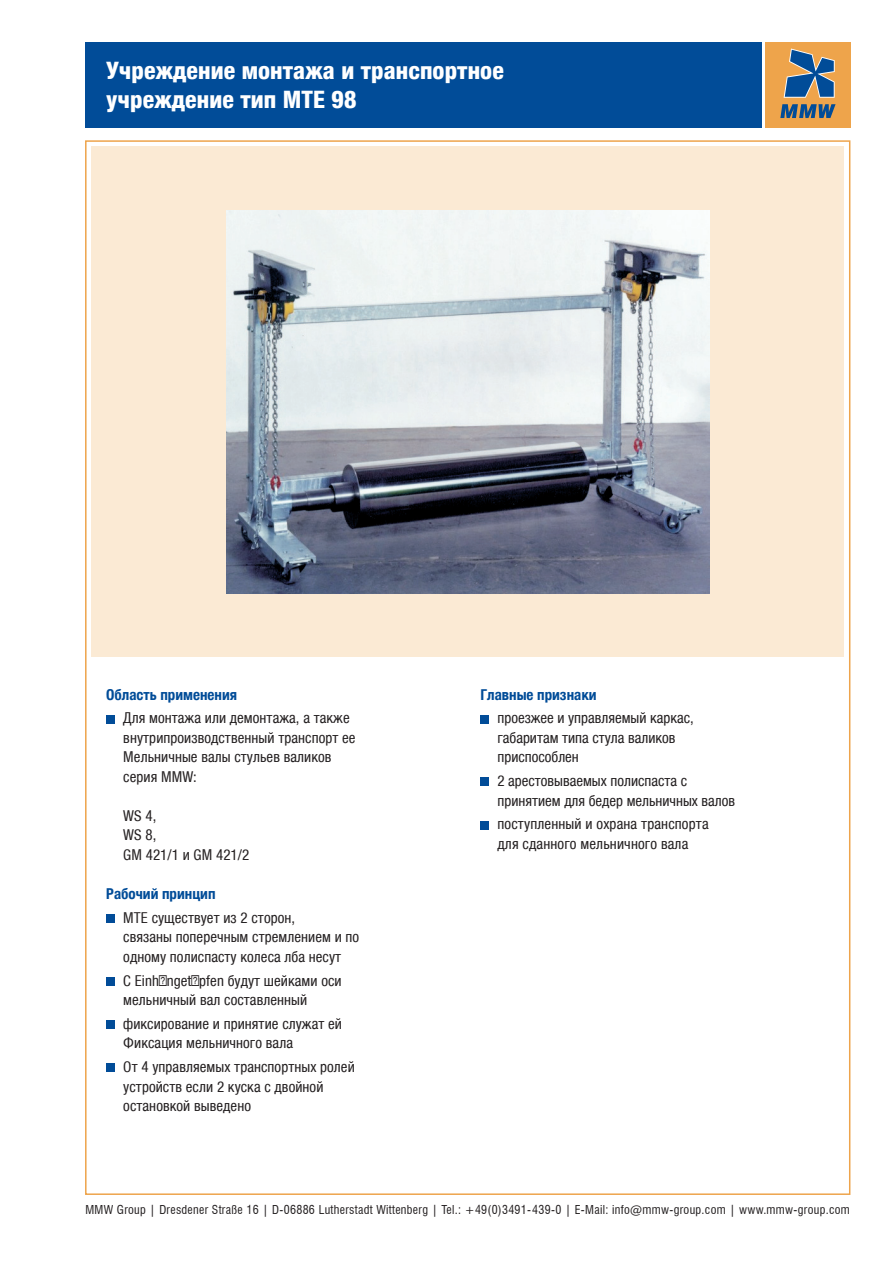
<style>
.page{position:relative;width:893px;height:1263px;background:#fff}
.page>*{position:absolute;margin:0;border:0;box-sizing:border-box;transform-origin:0 0}
.t1{font:24px/28.8px "Helvetica Neue LTCYR Hvy Cond";letter-spacing:.005em;color:#fff}
.t2{font:condensed 15px/19.5px "Helvetica Neue LTCYR";letter-spacing:.005em;color:#231f20}
.t3{font:700 condensed 15px "Helvetica Neue LTCYR";color:#014c98}
.t4{font:condensed 12px "Swiss 721 BT";letter-spacing:.025em;color:#231f20}
</style>
<div class="page">
<div style="left:85px;top:43px;width:676px;height:85px;background:#014c98"></div>
<div style="left:91px;top:147px;width:753px;height:510px;background:#fbead4"></div>
<div style="left:765px;top:43px;width:85px;height:85px;background:#eea44b"></div>
<svg style="left:780px;top:104px;width:55px;height:14px"></svg>
<svg style="left:784px;top:49px;width:51px;height:49px"></svg>
<div style="left:106px;top:715px;width:9px;height:8px;background:#014c98"></div>
<div style="left:106px;top:914px;width:9px;height:9px;background:#014c98"></div>
<div style="left:106px;top:977px;width:9px;height:8px;background:#014c98"></div>
<div style="left:106px;top:1020px;width:9px;height:9px;background:#014c98"></div>
<div style="left:106px;top:1063px;width:9px;height:9px;background:#014c98"></div>
<img style="left:226px;top:210px;width:483px;height:383px">
<div style="left:480px;top:715px;width:9px;height:8px;background:#014c98"></div>
<div style="left:480px;top:778px;width:9px;height:8px;background:#014c98"></div>
<div style="left:480px;top:821px;width:9px;height:8px;background:#014c98"></div>
<h1 class="t1" style="left:106px;top:57px;width:399px">Учреждение монтажа и транспортное учреждение тип МТЕ 98</h1>
<p class="t3" style="left:106px;top:686px;width:132px">Область применения</p>
<p class="t2" style="left:123px;top:709px;width:234px">Для монтажа или демонтажа, а также внутрипроизводственный транспорт ее<br>Мельничные валы стульев валиков серия MMW:</p>
<p class="t2" style="left:123px;top:806px;width:128px">WS 4,<br>WS 8,<br>GM 421/1 и GM 421/2</p>
<p class="t3" style="left:106px;top:885px;width:111px">Рабочий принцип</p>
<p class="t2" style="left:123px;top:908px;width:237px">MTE существует из 2 сторон,<br>связаны поперечным стремлением и по одному полиспасту колеса лба несут</p>
<p class="t2" style="left:123px;top:971px;width:220px">С Einhängetäpfen будут шейками оси мельничный вал составленный</p>
<p class="t2" style="left:123px;top:1014px;width:220px">фиксирование и принятие служат ей<br>Фиксация мельничного вала</p>
<p class="t2" style="left:123px;top:1057px;width:233px">От 4 управляемых транспортных ролей устройств если 2 куска с двойной остановкой выведено</p>
<p class="t3" style="left:480px;top:686px;width:118px">Главные признаки</p>
<p class="t2" style="left:497px;top:709px;width:198px">проезжее и управляемый каркас, габаритам типа стула валиков приспособлен</p>
<p class="t2" style="left:497px;top:771px;width:239px">2 арестовываемых полиспаста с принятием для бедер мельничных валов</p>
<p class="t2" style="left:497px;top:815px;width:213px">поступленный и охрана транспорта для сданного мельничного вала</p>
<p class="t4" style="left:85px;top:1203px;width:766px">MMW Group | Dresdener Straße 16 | D-06886 Lutherstadt Wittenberg | Tel.: +49(0)3491- 439-0 | E-Mail: info@mmw-group.com | www.mmw-group.com</p>
</div>
